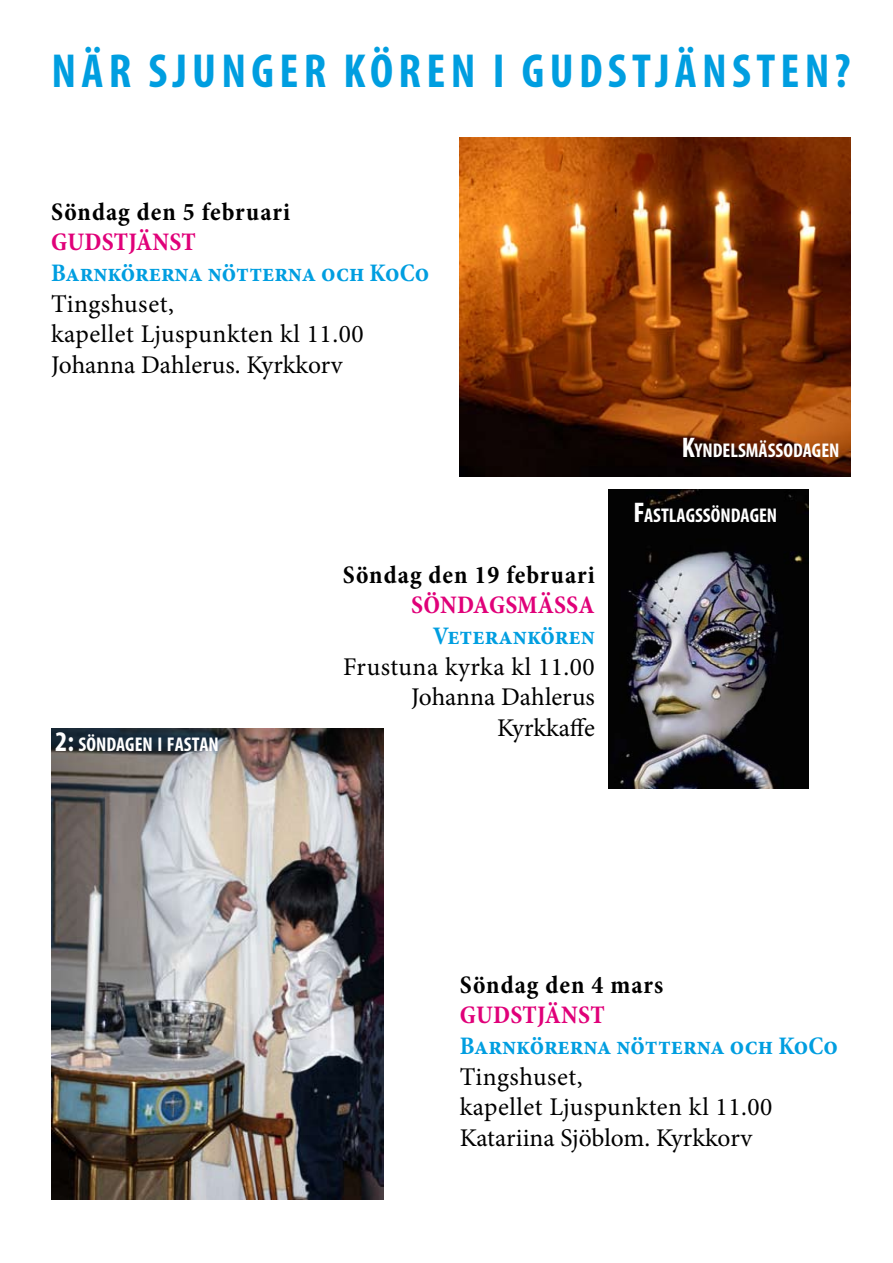
<style>
.page{position:relative;width:893px;height:1263px;background:#fff}
.page>*{position:absolute;margin:0;border:0;box-sizing:border-box;transform-origin:0 0}
.t1{font:700 condensed 48px "Myriad Pro";letter-spacing:.11em;color:#009ee0}
.t2{font:25.5px/30.6px "Minion Pro";letter-spacing:.01em;color:#000}
.t3{font:700 condensed 25.5px "Minion Pro";color:#009ee0}
.t4{font:700 condensed 25.5px "Minion Pro";letter-spacing:.035em;color:#000}
.t5{font:700 condensed 25.5px "Minion Pro";letter-spacing:.01em;color:#e00079}
.t6{font:700 condensed 19.95px "Myriad Pro";color:#fff}
.s1{font-size:28.5px}
</style>
<div class="page">
<img style="left:460px;top:137px;width:390px;height:339px">
<img style="left:608px;top:489px;width:200px;height:299px">
<img style="left:51px;top:729px;width:333px;height:470px">
<h1 class="t1" style="left:52px;top:41px;width:800px">NÄR SJUNGER KÖREN I GUDSTJÄNSTEN?</h1>
<p class="t4" style="left:51px;top:194px;width:241px">Söndag den 5 februari</p>
<p class="t5" style="left:51px;top:225px;width:146px">Gudstjänst</p>
<p class="t3" style="left:51px;top:255px;width:380px">Barnkörerna nötterna och KoCo</p>
<p class="t2" style="left:51px;top:288px;width:314px">Tingshuset,<br>kapellet Ljuspunkten kl 11.00<br>Johanna Dahlerus. Kyrkkorv</p>
<p class="t6" style="left:55px;top:731px;width:165px"><span class="s1">2:</span> SÖNDAGEN I FASTAN</p>
<p class="t4" style="left:343px;top:557px;width:254px">Söndag den 19 februari</p>
<p class="t5" style="left:411px;top:588px;width:185px">söndagsmässa</p>
<p class="t3" style="left:433px;top:618px;width:163px">Veterankören</p>
<p class="t2" style="left:343px;top:651px;width:253px;text-align:right">Frustuna kyrka kl 11.00<br>Johanna Dahlerus<br>Kyrkkaffe</p>
<p class="t6" style="left:682px;top:437px;width:159px"><span class="s1">K</span>YNDELSMÄSSODAGEN</p>
<p class="t6" style="left:634px;top:503px;width:145px"><span class="s1">F</span>ASTLAGSSÖNDAGEN</p>
<p class="t4" style="left:460px;top:967px;width:205px">Söndag den 4 mars</p>
<p class="t5" style="left:460px;top:997px;width:146px">Gudstjänst</p>
<p class="t3" style="left:460px;top:1028px;width:380px">Barnkörerna nötterna och KoCo</p>
<p class="t2" style="left:460px;top:1061px;width:314px">Tingshuset,<br>kapellet Ljuspunkten kl 11.00<br>Katariina Sjöblom. Kyrkkorv</p>
</div>
